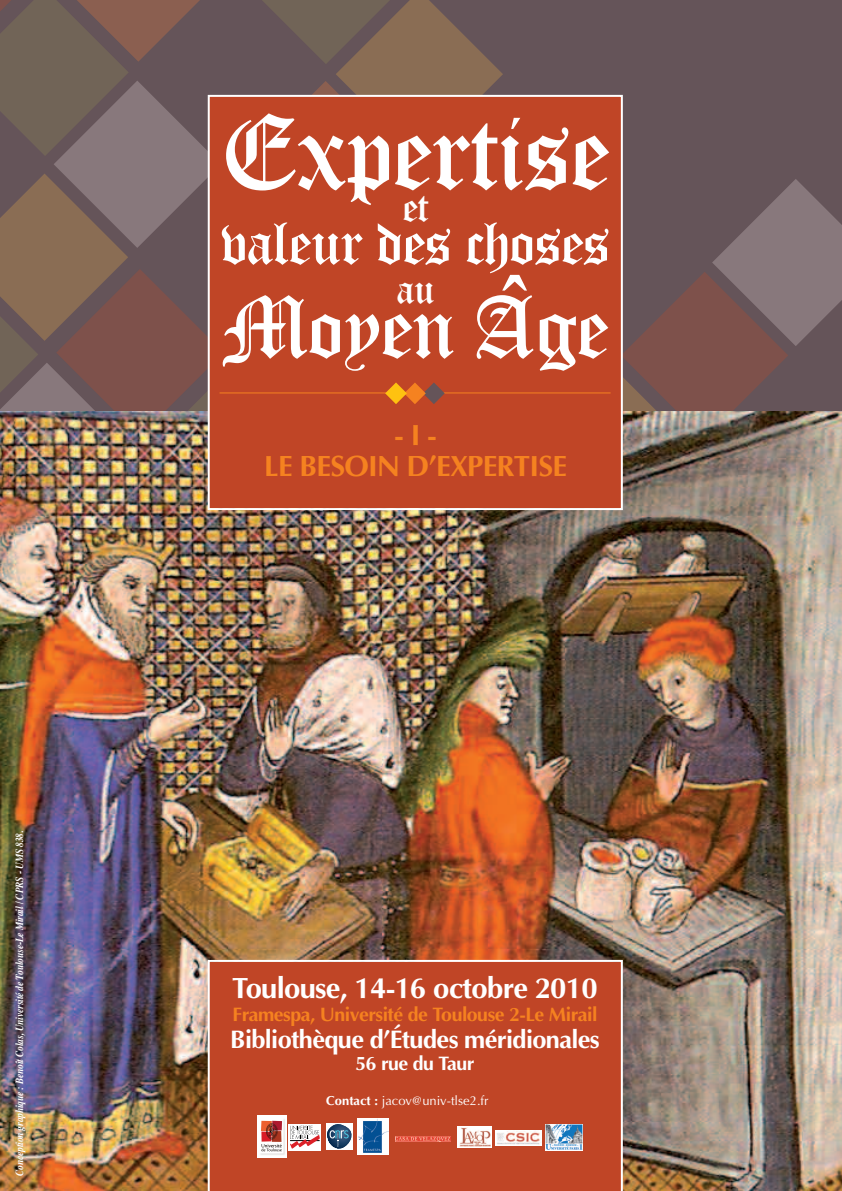
<style>
.page{position:relative;width:842px;height:1191px;background:#fff}
.page>*{position:absolute;margin:0;border:0;box-sizing:border-box;transform-origin:0 0}
.t1{font:105.7px "Old English Text";letter-spacing:-.025em;color:#fff}
.t2{font:86.1px "Old English Text";letter-spacing:-.025em;color:#fff}
.t3{font:60.7px "Old English Text";letter-spacing:-.025em;color:#fff}
.t4{font:41.1px "Old English Text";color:#fff}
.t5{font:700 29.4px/30.7px "Optima";letter-spacing:-.025em;color:#f58220;text-align:center}
.t6{font:700 29.3px "Optima";letter-spacing:-.025em;color:#fff}
.t7{font:700 25.4px "Optima";letter-spacing:-.025em;color:#fff}
.t8{font:700 19.5px "Optima";letter-spacing:-.025em;color:#f58220}
.t9{font:700 19.5px "Optima";letter-spacing:-.025em;color:#fff}
.t10{font:13px "Optima";color:#fff}
.t11{font:italic 700 11px "Times";letter-spacing:-.01em;color:#fff;scale:.85 1}
.s1{font-weight:700}
</style>
<div class="page">
<img style="left:0;top:715px;width:842px;height:476px">
<img style="left:0;top:0;width:842px;height:715px">
<div style="left:208px;top:960px;width:415px;height:231px;background:#c04526"></div>
<div style="left:326px;top:1123px;width:26px;height:26px;background:#fff"></div>
<svg style="left:327px;top:1124px;width:24px;height:24px"></svg>
<div style="left:288px;top:1124px;width:33px;height:26px;background:#fff"></div>
<svg style="left:290px;top:1125px;width:30px;height:23px"></svg>
<img style="left:258px;top:1115px;width:29px;height:42px">
<img style="left:357px;top:1119px;width:32px;height:36px">
<img style="left:395px;top:1136px;width:55px;height:5px">
<svg style="left:458px;top:1126px;width:34px;height:22px"></svg>
<img style="left:459px;top:1127px;width:31px;height:19px">
<img style="left:495px;top:1130px;width:46px;height:15px">
<svg style="left:545px;top:1124px;width:37px;height:26px"></svg>
<img style="left:546px;top:1124px;width:36px;height:25px">
<p class="t11" style="left:13px;top:1176px;width:408px;rotate:-90deg">Conception graphique : Benoît Colas, Université de Toulouse-Le Mirail / CPRS - UMS 838.</p>
<h1 class="t1" style="left:221px;top:92px;width:391px">Expertise</h1>
<h3 class="t4" style="left:402px;top:184px;width:28px">et</h3>
<h3 class="t3" style="left:221px;top:208px;width:391px">valeur des choses</h3>
<h3 class="t4" style="left:396px;top:266px;width:40px">au</h3>
<h2 class="t2" style="left:222px;top:279px;width:389px">Moyen Âge</h2>
<h3 class="t5" style="left:264px;top:420px;width:304px">-I-<br>LE BESOIN D’EXPERTISE</h3>
<h3 class="t6" style="left:232px;top:970px;width:367px">Toulouse, 14-16 octobre 2010</h3>
<h3 class="t8" style="left:233px;top:1003px;width:366px">Framespa, Université de Toulouse 2-Le Mirail</h3>
<h3 class="t7" style="left:230px;top:1024px;width:371px">Bibliothèque d’Études méridionales</h3>
<h3 class="t9" style="left:355px;top:1051px;width:121px">56 rue du Taur</h3>
<p class="t10" style="left:326px;top:1093px;width:164px"><span class="s1">Contact :</span> jacov@univ-tlse2.fr</p>
</div>
